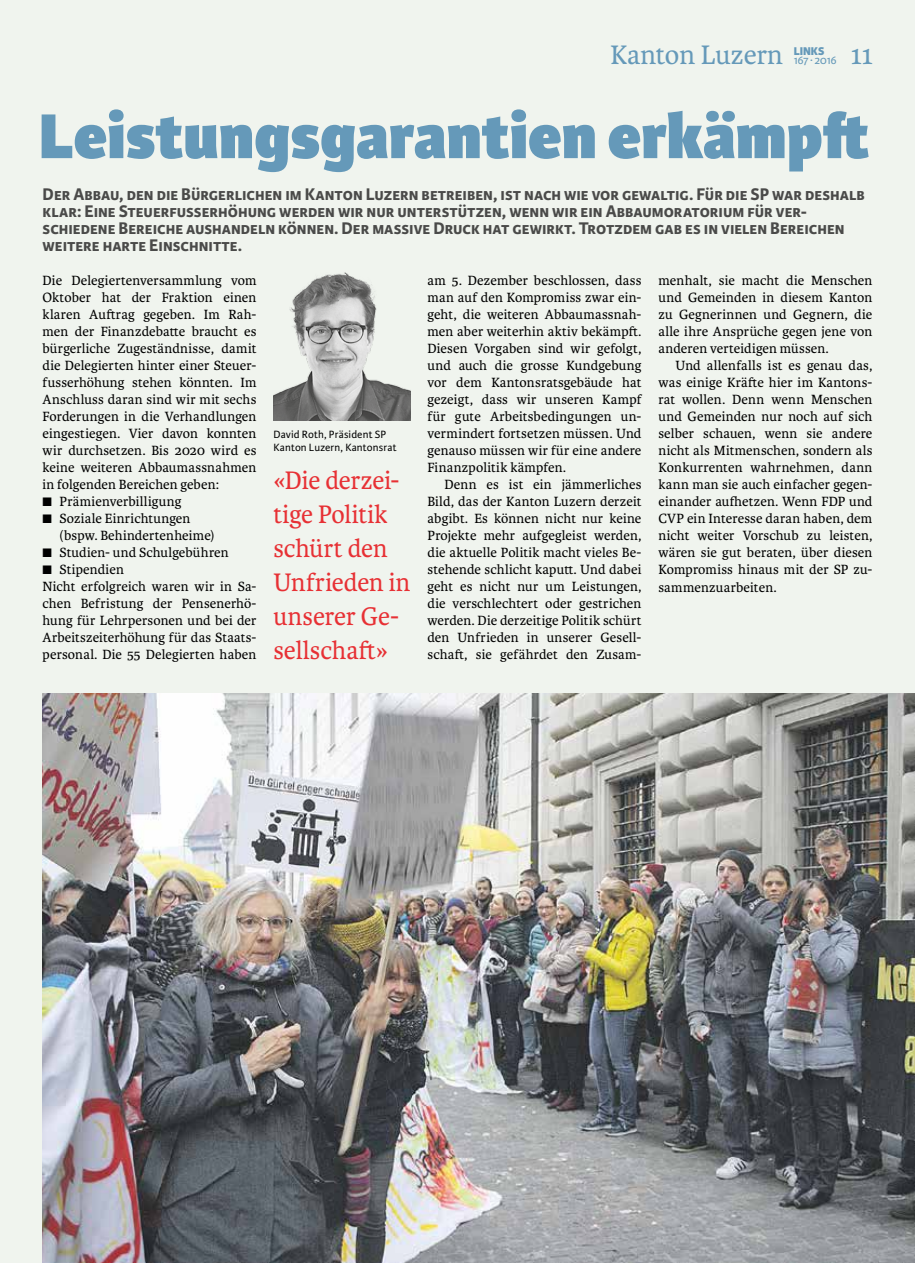
<style>
.page{position:relative;width:915px;height:1263px;background:#fff}
.page>*{position:absolute;margin:0;border:0;box-sizing:border-box;transform-origin:0 0}
.t1{font:800 67.5px "Karmina Sans";color:#6599b9}
.t2{font:28.5px "Karmina";color:#6599b9}
.t3{font:27px/34px "Karmina";letter-spacing:-.005em;color:#e73034}
.t4{font:700 18px/17px "Karmina Sans";color:#4a4a49}
.t5{font:14.25px/17px "Karmina";letter-spacing:.01em;color:#000;text-align:justify}
.t6{font:12px "Karmina Sans";letter-spacing:-.04em;color:#6599b9}
.t7{font:800 12px "Karmina Sans";color:#6599b9}
.t8{font:11.25px/12.8px "Karmina Sans";letter-spacing:.015em;color:#000}
</style>
<div class="page">
<div style="left:0;top:0;width:914px;height:1263px;background:#f0f4ee"></div>
<img style="left:43px;top:693px;width:871px;height:570px">
<img style="left:273px;top:272px;width:137px;height:149px">
<h2 class="t2" style="left:610px;top:39px;width:174px">Kanton Luzern</h2>
<p class="t7" style="left:793px;top:44px;width:32px">LINKS</p>
<p class="t6" style="left:793px;top:53px;width:45px">167 ∙ 2016</p>
<h2 class="t2" style="left:850px;top:39px;width:24px">11</h2>
<h1 class="t1" style="left:39px;top:96px;width:831px">Leistungsgarantien erkämpft</h1>
<p class="t4" style="left:43px;top:186px;width:823px">Der Abbau, den die Bürgerlichen im Kanton Luzern betreiben, ist nach wie vor gewaltig. Für die SP war deshalb klar: Eine Steuerfusserhöhung werden wir nur unterstützen, wenn wir ein Abbaumoratorium für ver&shy;schiedene Bereiche aushandeln können. Der massive Druck hat gewirkt. Trotzdem gab es in vielen Bereichen weitere harte Einschnitte.</p>
<p class="t5" style="left:43px;top:272px;width:215px">Die Delegiertenversammlung vom</p>
<p class="t5" style="left:43px;top:289px;width:215px">Oktober hat der Fraktion einen</p>
<p class="t5" style="left:43px;top:306px;width:215px">klaren Auftrag gegeben. Im Rah-</p>
<p class="t5" style="left:43px;top:323px;width:215px">men der Finanzdebatte braucht es</p>
<p class="t5" style="left:43px;top:340px;width:215px">bürgerliche Zugeständnisse, damit</p>
<p class="t5" style="left:43px;top:357px;width:214px">die Delegierten hinter einer Steuer-</p>
<p class="t5" style="left:43px;top:374px;width:215px">fusserhöhung stehen könnten. Im</p>
<p class="t5" style="left:43px;top:391px;width:215px">Anschluss daran sind wir mit sechs</p>
<p class="t5" style="left:43px;top:408px;width:215px">Forderungen in die Verhandlungen</p>
<p class="t5" style="left:43px;top:425px;width:215px">eingestiegen. Vier davon konnten</p>
<p class="t5" style="left:43px;top:442px;width:215px">wir durchsetzen. Bis 2020 wird es</p>
<p class="t5" style="left:43px;top:459px;width:215px">keine weiteren Abbaumassnahmen</p>
<p class="t5" style="left:43px;top:476px;width:178px">in folgenden Bereichen geben:</p>
<p class="t5" style="left:60px;top:493px;width:123px">Prämienverbilligung</p>
<p class="t5" style="left:60px;top:510px;width:132px">Soziale Einrichtungen</p>
<p class="t5" style="left:60px;top:527px;width:156px">(bspw. Behindertenheime)</p>
<p class="t5" style="left:60px;top:544px;width:171px">Studien- und Schulgebühren</p>
<p class="t5" style="left:60px;top:561px;width:66px">Stipendien</p>
<p class="t5" style="left:43px;top:578px;width:215px">Nicht erfolgreich waren wir in Sa-</p>
<p class="t5" style="left:43px;top:595px;width:215px">chen Befristung der Pensenerhö-</p>
<p class="t5" style="left:43px;top:612px;width:215px">hung für Lehrpersonen und bei der</p>
<p class="t5" style="left:43px;top:629px;width:215px">Arbeitszeiterhöhung für das Staats-</p>
<p class="t5" style="left:43px;top:646px;width:215px">personal. Die 55 Delegierten haben</p>
<p class="t5" style="left:427px;top:272px;width:215px">am 5. Dezember beschlossen, dass man auf den Kompromiss zwar ein&shy;geht, die weiteren Abbaumassnah&shy;men aber weiterhin aktiv bekämpft.<br>Diesen Vorgaben sind wir gefolgt, und auch die grosse Kundgebung vor dem Kantonsratsgebäude hat gezeigt, dass wir unseren Kampf für gute Arbeitsbedingungen un&shy;vermindert fortsetzen müssen. Und genauso müssen wir für eine andere Finanzpolitik kämpfen.</p>
<p class="t5" style="left:427px;top:476px;width:215px;text-indent:17px">Denn es ist ein jämmerliches Bild, das der Kanton Luzern derzeit abgibt. Es können nicht nur keine Projekte mehr aufgegleist werden, die aktuelle Politik macht vieles Be&shy;stehende schlicht kaputt. Und dabei geht es nicht nur um Leistungen, die verschlechtert oder gestrichen werden. Die derzeitige Politik schürt den Unfrieden in unserer Gesell&shy;schaft, sie gefährdet den Zusam-</p>
<p class="t5" style="left:658px;top:272px;width:215px">menhalt, sie macht die Menschen und Gemeinden in diesem Kanton zu Gegnerinnen und Gegnern, die alle ihre Ansprüche gegen jene von anderen verteidigen müssen.</p>
<p class="t5" style="left:658px;top:357px;width:215px;text-indent:17px">Und allenfalls ist es genau das, was einige Kräfte hier im Kantons&shy;rat wollen. Denn wenn Menschen und Gemeinden nur noch auf sich selber schauen, wenn sie andere nicht als Mitmenschen, sondern als Konkurrenten wahrnehmen, dann kann man sie auch einfacher gegen&shy;einander aufhetzen. Wenn FDP und CVP ein Interesse daran haben, dem nicht weiter Vorschub zu leisten, wären sie gut beraten, über diesen Kompromiss hinaus mit der SP zu&shy;sammenzuarbeiten.</p>
<p class="t8" style="left:273px;top:428px;width:124px">David Roth, Präsident SP<br>Kanton Luzern, Kantonsrat</p>
<h3 class="t3" style="left:273px;top:464px;width:138px">«Die derzei&shy;tige Politik schürt den<br>Unfrieden in unserer Ge&shy;sellschaft»</h3>
</div>
